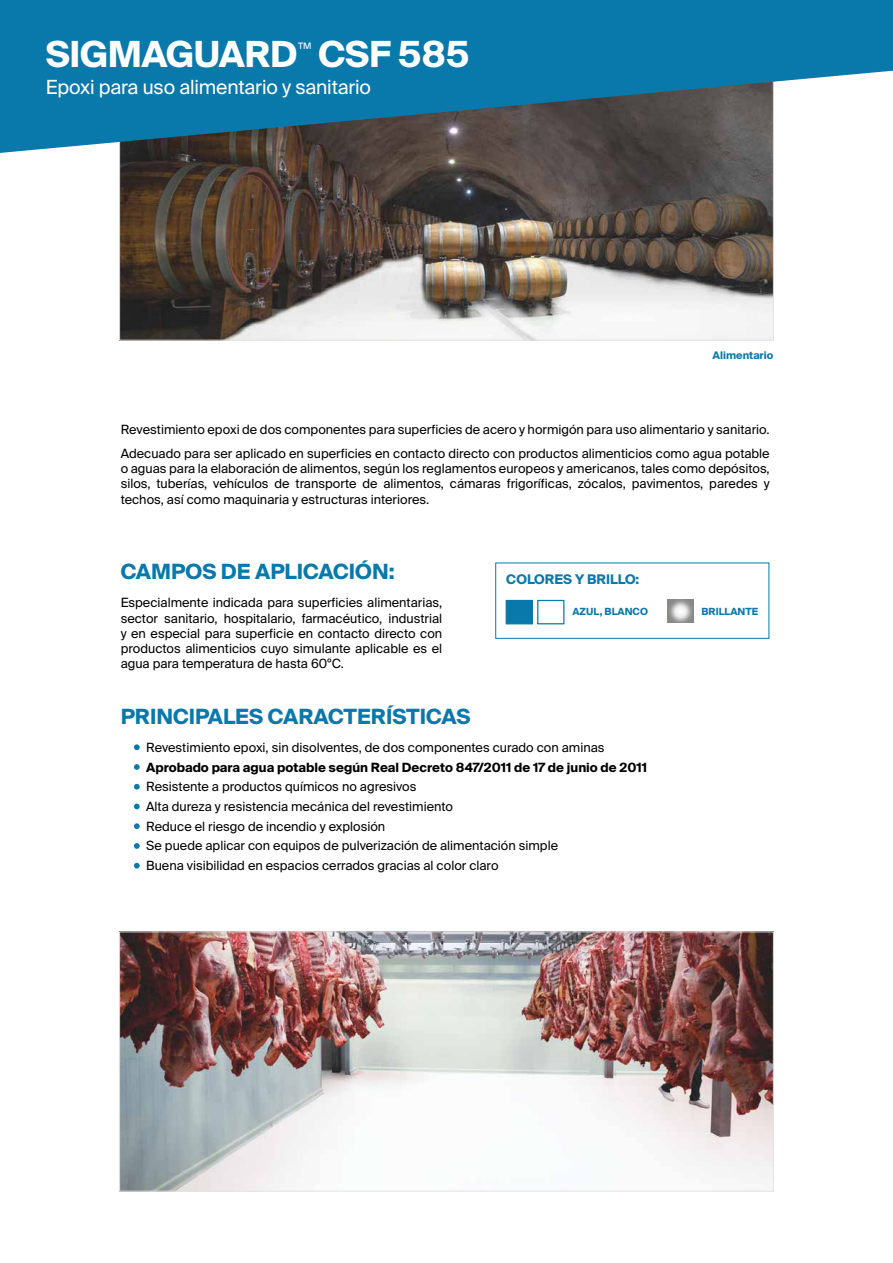
<style>
.page{position:relative;width:893px;height:1263px;background:#fff}
.page>*{position:absolute;margin:0;border:0;box-sizing:border-box;transform-origin:0 0}
.t1{font:700 36px "Suisse Intl";letter-spacing:-.01em;color:#fff}
.t2{font:700 21px "Suisse Intl";color:#0978aa}
.t3{font:19.5px "Suisse Intl";letter-spacing:-.01em;color:#fff}
.t4{font:300 15.75px "Suisse Intl";color:#fff}
.t5{font:700 13.35px "Suisse Intl";color:#0978aa}
.t6{font:12.75px/15.3px "Suisse Intl";color:#000}
.t7{font:700 12.75px "Suisse Intl";color:#000}
.t8{font:700 10.5px "Suisse Intl";color:#0978aa}
.t9{font:700 9.9px "Suisse Intl";color:#0978aa}
</style>
<div class="page">
<img style="left:121px;top:933px;width:651px;height:256px">
<div style="left:119px;top:931px;width:655px;height:260px;border:1px solid #e3e3e3"></div>
<img style="left:121px;top:153px;width:651px;height:186px">
<svg style="left:0;top:0;width:893px;height:153px;background:#29789c"></svg>
<div style="left:506px;top:600px;width:27px;height:24px;background:#0978aa"></div>
<div style="left:537px;top:600px;width:27px;height:24px;background:#fff;border:1px solid #0978aa"></div>
<svg style="left:667px;top:599px;width:26px;height:24px"></svg>
<div style="left:495px;top:563px;width:274px;height:76px;border:1px solid #0978aa"></div>
<svg style="left:134px;top:744px;width:6px;height:6px"></svg>
<svg style="left:134px;top:784px;width:6px;height:6px"></svg>
<svg style="left:134px;top:823px;width:6px;height:6px"></svg>
<svg style="left:134px;top:863px;width:6px;height:5px"></svg>
<svg style="left:134px;top:764px;width:6px;height:6px"></svg>
<svg style="left:134px;top:804px;width:6px;height:5px"></svg>
<svg style="left:134px;top:843px;width:6px;height:6px"></svg>
<h1 class="t1" style="left:46px;top:34px;width:253px">SIGMAGUARD</h1>
<p class="t4" style="left:298px;top:39px;width:15px">™</p>
<h1 class="t1" style="left:318px;top:34px;width:153px">CSF 585</h1>
<h3 class="t3" style="left:46px;top:76px;width:327px">Epoxi para uso alimentario y sanitario</h3>
<p class="t8" style="left:712px;top:349px;width:62px">Alimentario</p>
<p class="t6" style="left:121px;top:418px;width:650px;line-height:23.9px">Revestimiento epoxi de dos componentes para superficies de acero y hormigón para uso alimentario y sanitario.<br>Adecuado para ser aplicado en superficies en contacto directo con productos alimenticios como agua potable</p>
<p class="t6" style="left:121px;top:461px;width:651px;text-align:justify">o aguas para la elaboración de alimentos, según los reglamentos europeos y americanos, tales como depósitos, silos, tuberías, vehículos de transporte de alimentos, cámaras frigoríficas, zócalos, pavimentos, paredes y techos, así como maquinaria y estructuras interiores.</p>
<h2 class="t2" style="left:121px;top:559px;width:275px">CAMPOS DE APLICACIÓN:</h2>
<p class="t6" style="left:121px;top:595px;width:323px;text-align:justify">Especialmente indicada para superficies alimentarias, sector sanitario, hospitalario, farmacéutico, industrial y en especial para superficie en contacto directo con productos alimenticios cuyo simulante aplicable es el agua para temperatura de hasta 60ºC.</p>
<h2 class="t2" style="left:121px;top:705px;width:351px">PRINCIPALES CARACTERÍSTICAS</h2>
<p class="t6" style="left:146px;top:740px;width:460px">Revestimiento epoxi, sin disolventes, de dos componentes curado con aminas</p>
<p class="t7" style="left:146px;top:760px;width:503px">Aprobado para agua potable según Real Decreto 847/2011 de 17 de junio de 2011</p>
<p class="t6" style="left:146px;top:777px;width:413px;line-height:19.5px">Resistente a productos químicos no agresivos<br>Alta dureza y resistencia mecánica del revestimiento<br>Reduce el riesgo de incendio y explosión<br>Se puede aplicar con equipos de pulverización de alimentación simple Buena visibilidad en espacios cerrados gracias al color claro</p>
<p class="t5" style="left:506px;top:572px;width:135px">COLORES Y BRILLO:</p>
<p class="t9" style="left:572px;top:605px;width:77px">AZUL, BLANCO</p>
<p class="t9" style="left:701px;top:605px;width:58px">BRILLANTE</p>
</div>
